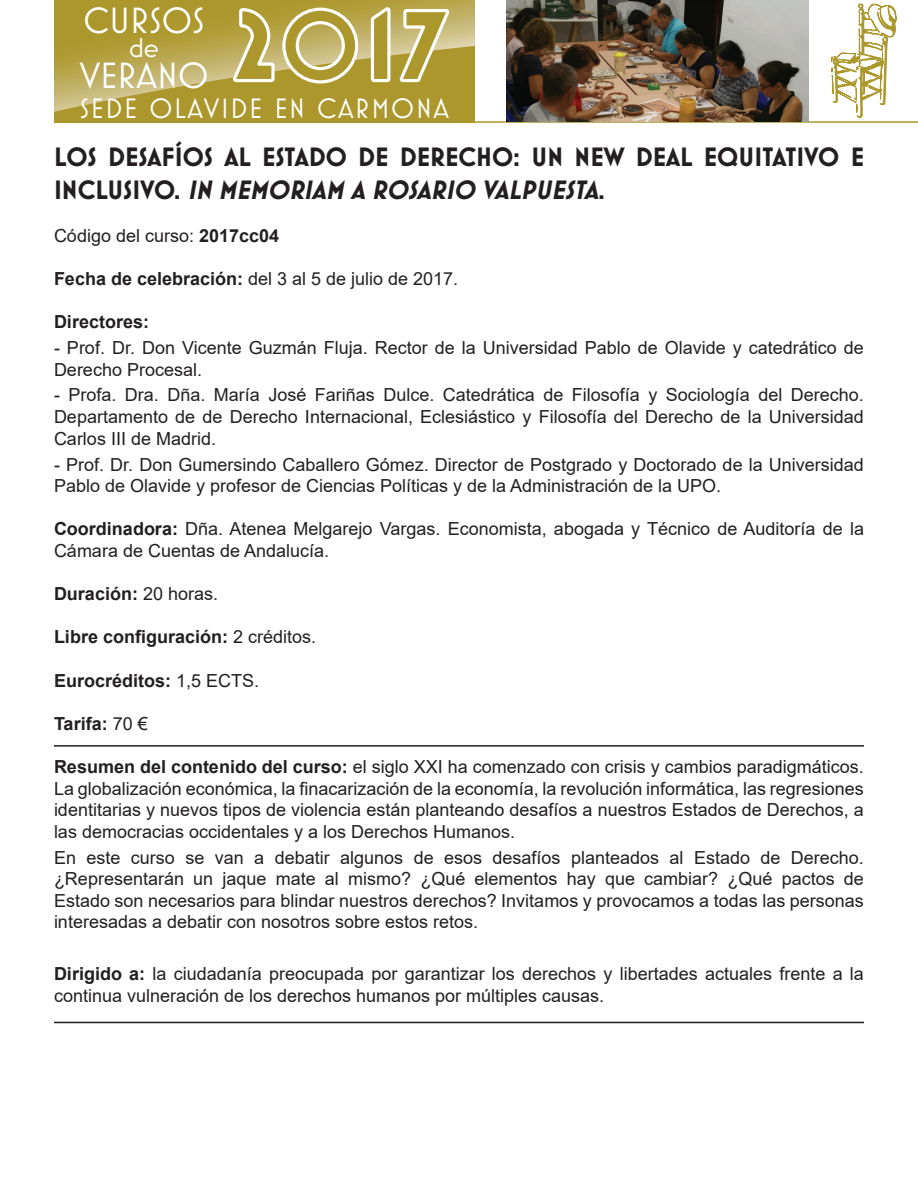
<style>
.page{position:relative;width:918px;height:1188px;background:#fff}
.page>*{position:absolute;margin:0;border:0;box-sizing:border-box;transform-origin:0 0}
.t1{font:37.05px "Mostra Nuova";color:#fff}
.t2{font:28.5px "Mostra Nuova";letter-spacing:.06em;color:#fff}
.t3{font:27.75px "Mostra Nuova";color:#fff}
.t4{font:700 27px/32.4px "Mostra Nuova";color:#231f20}
.t5{font:18px/21.6px "Arial";color:#231f20}
.t6{font:700 18px "Arial";color:#231f20}
.s1{font-style:italic}
.s2{font-weight:700}
.s3{font-weight:400}
</style>
<div class="page">
<div style="left:54px;top:0;width:421px;height:122px;background:#ab972c"></div>
<svg style="left:54px;top:0;width:421px;height:112px"></svg>
<hr style="left:54px;top:121px;width:864px;height:2px;background:#ab972c">
<svg style="left:831px;top:3px;width:66px;height:115px"></svg>
<img style="left:506px;top:0;width:302px;height:121px">
<svg style="left:230px;top:4px;width:222px;height:81px"></svg>
<hr style="left:54px;top:745px;width:810px;height:2px;background:#231f20">
<hr style="left:54px;top:1022px;width:810px;height:1px;background:#231f20">
<h1 class="t1" style="left:84px;top:-1px;width:122px">CURSOS</h1>
<h3 class="t3" style="left:129px;top:31px;width:32px">de</h3>
<h1 class="t1" style="left:80px;top:54px;width:130px">VERANO</h1>
<h2 class="t2" style="left:80px;top:92px;width:371px">SEDE OLAVIDE EN CARMONA</h2>
<h3 class="t4" style="left:54px;top:141px;width:812px">LOS DESAFÍOS AL ESTADO DE DERECHO: UN NEW DEAL EQUITATIVO E<br>I N C L U S I VO . <span class="s1">IN MEMORIAM A ROSARIO VALPUESTA</span>.</h3>
<p class="t5" style="left:54px;top:225px;width:227px">Código del curso: <span class="s2">2017cc04</span></p>
<p class="t5" style="left:54px;top:268px;width:406px"><span class="s2">Fecha de celebración:</span> del 3 al 5 de julio de 2017.</p>
<p class="t6" style="left:54px;top:309px;width:97px">Directores:</p>
<p class="t5" style="left:54px;top:337px;width:811px">- Prof. Dr. Don Vicente Guzmán Fluja. Rector de la Universidad Pablo de Olavide y catedrático de<br>Derecho Procesal.</p>
<p class="t5" style="left:54px;top:384px;width:811px;text-align:justify">- Profa. Dra. Dña. María José Fariñas Dulce. Catedrática de Filosofía y Sociología del Derecho.<br>Departamento de de Derecho Internacional, Eclesiástico y Filosofía del Derecho de la Universidad Carlos III de Madrid.</p>
<p class="t5" style="left:54px;top:453px;width:811px">- Prof. Dr. Don Gumersindo Caballero Gómez. Director de Postgrado y Doctorado de la Universidad<br>Pablo de Olavide y profesor de Ciencias Políticas y de la Administración de la UPO.</p>
<p class="t5" style="left:54px;top:518px;width:812px"><span class="s2">Coordinadora:</span> Dña. Atenea Melgarejo Vargas. Economista, abogada y Técnico de Auditoría de la<br>Cámara de Cuentas de Andalucía.</p>
<p class="t6" style="left:54px;top:581px;width:166px">Duración: <span class="s3">20 horas.</span></p>
<p class="t6" style="left:54px;top:624px;width:264px">Libre configuración: <span class="s3">2 créditos.</span></p>
<p class="t6" style="left:54px;top:668px;width:207px">Eurocréditos: <span class="s3">1,5 ECTS.</span></p>
<p class="t6" style="left:54px;top:711px;width:95px">Tarifa: <span class="s3">70 €</span></p>
<p class="t5" style="left:54px;top:756px;width:811px;text-align:justify"><span class="s2">Resumen del contenido del curso:</span> el siglo XXI ha comenzado con crisis y cambios paradigmáticos.<br>La globalización económica, la finacarización de la economía, la revolución informática, las regresiones identitarias y nuevos tipos de violencia están planteando desafíos a nuestros Estados de Derechos, a las democracias occidentales y a los Derechos Humanos.</p>
<p class="t5" style="left:54px;top:846px;width:811px;text-align:justify">En este curso se van a debatir algunos de esos desafíos planteados al Estado de Derecho. ¿Representarán un jaque mate al mismo? ¿Qué elementos hay que cambiar? ¿Qué pactos de Estado son necesarios para blindar nuestros derechos? Invitamos y provocamos a todas las personas interesadas a debatir con nosotros sobre estos retos.</p>
<p class="t5" style="left:54px;top:963px;width:811px"><span class="s2">Dirigido a:</span> la ciudadanía preocupada por garantizar los derechos y libertades actuales frente a la continua vulneración de los derechos humanos por múltiples causas.</p>
</div>
